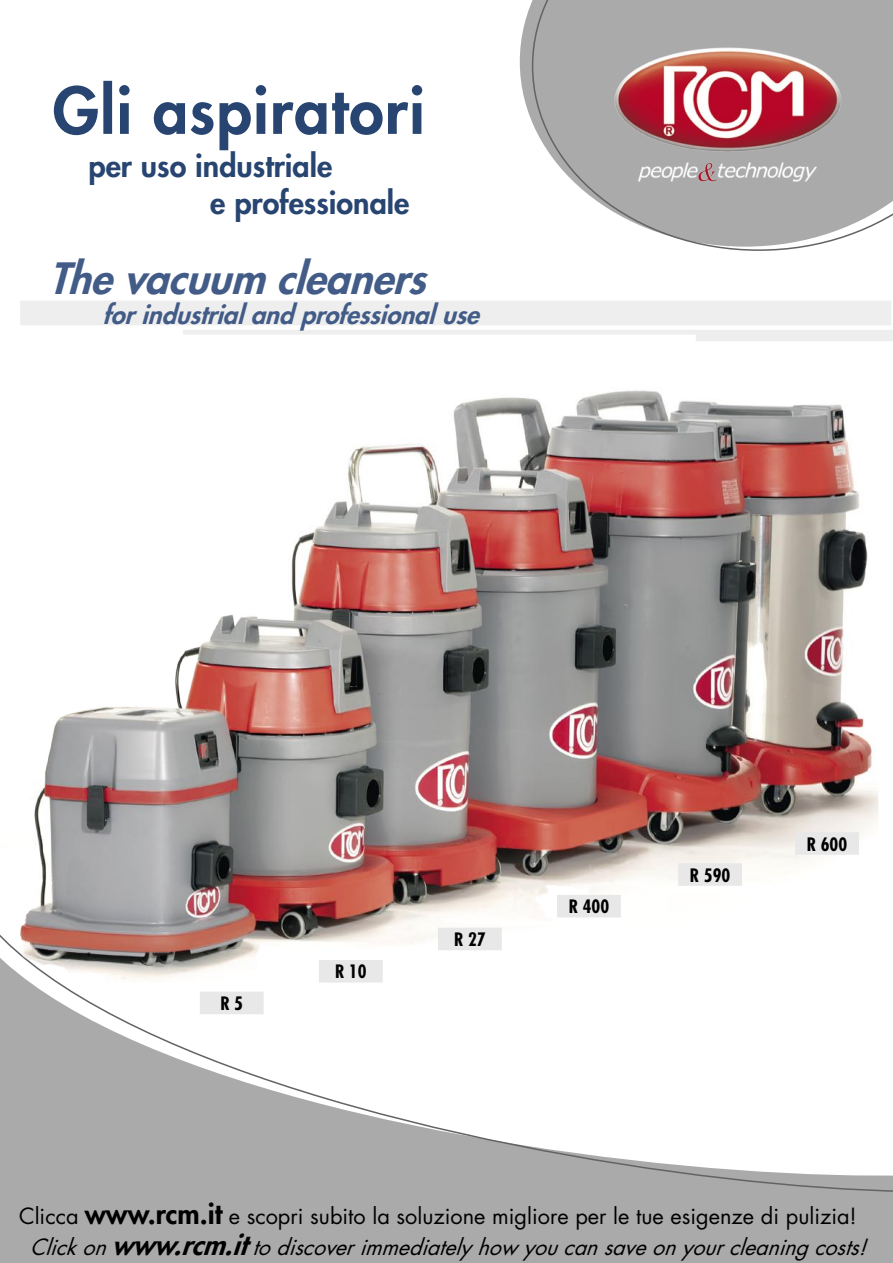
<style>
.page{position:relative;width:893px;height:1263px;background:#fff}
.page>*{position:absolute;margin:0;border:0;box-sizing:border-box;transform-origin:0 0}
.t1{font:800 62.55px "Futura";letter-spacing:.02em;color:#274570}
.t2{font:italic 800 42px "Futura";color:#425c87}
.t3{font:800 30.45px/36.6px "Futura";color:#274570}
.t4{font:italic 800 25.5px "Futura";color:#425c87}
.t5{font:21.75px/30.3px "Futura";color:#000}
.t6{font:700 condensed 18px "Futura";color:#000}
.s1{font-weight:800;font-size:27.15px}
.s2{font-weight:800;font-size:27.75px}
.s3{font-style:italic}
.s4{font-weight:800;font-style:italic;font-size:27px}
.s5{font-weight:800;font-style:italic;font-size:27.75px}
</style>
<div class="page">
<svg style="left:520px;top:2px;width:12px;height:120px"></svg>
<svg style="left:532px;top:0;width:361px;height:251px"></svg>
<div style="left:612px;top:42px;width:230px;height:141px;background:#aaa"></div>
<img style="left:614px;top:47px;width:227px;height:135px">
<svg style="left:0;top:983px;width:893px;height:280px"></svg>
<div style="left:20px;top:300px;width:871px;height:25px;background:#eee"></div>
<svg style="left:183px;top:330px;width:710px;height:11px"></svg>
<img style="left:0;top:390px;width:878px;height:593px">
<div style="left:200px;top:992px;width:64px;height:22px;background:#e9e8e8"></div>
<div style="left:438px;top:928px;width:64px;height:22px;background:#e9e8e8"></div>
<div style="left:557px;top:895px;width:64px;height:22px;background:#e9e8e8"></div>
<div style="left:678px;top:863px;width:64px;height:23px;background:#e9e8e8"></div>
<div style="left:795px;top:832px;width:64px;height:23px;background:#e9e8e8"></div>
<div style="left:319px;top:960px;width:64px;height:22px;background:#e9e8e8"></div>
<h1 class="t1" style="left:53px;top:69px;width:374px">Gli aspiratori</h1>
<h3 class="t3" style="left:210px;top:147px;width:201px;text-indent:-122px">per uso industriale<br>e professionale</h3>
<h2 class="t2" style="left:49px;top:250px;width:392px">Thevacuum cleaners</h2>
<p class="t4" style="left:103px;top:298px;width:386px">forindustrialandprofessionaluse</p>
<p class="t6" style="left:220px;top:992px;width:24px">R 5</p>
<p class="t6" style="left:335px;top:960px;width:33px">R 10</p>
<p class="t6" style="left:454px;top:928px;width:33px">R 27</p>
<p class="t6" style="left:569px;top:895px;width:42px">R 400</p>
<p class="t6" style="left:690px;top:863px;width:42px">R 590</p>
<p class="t6" style="left:807px;top:832px;width:42px">R 600</p>
<p class="t5" style="left:30px;top:1201px;width:847px;text-indent:-11px">Clicca <span class="s1">w</span><span class="s2">ww.rcm.it</span> e scopri subito la soluzione migliore per le tue esigenze di pulizia!<br><span class="s3">Clickon</span> <span class="s4">w</span><span class="s5">ww.rcm.it</span> <span class="s3">todiscoverimmediately howyoucansaveonyourcleaningcosts!</span></p>
</div>
